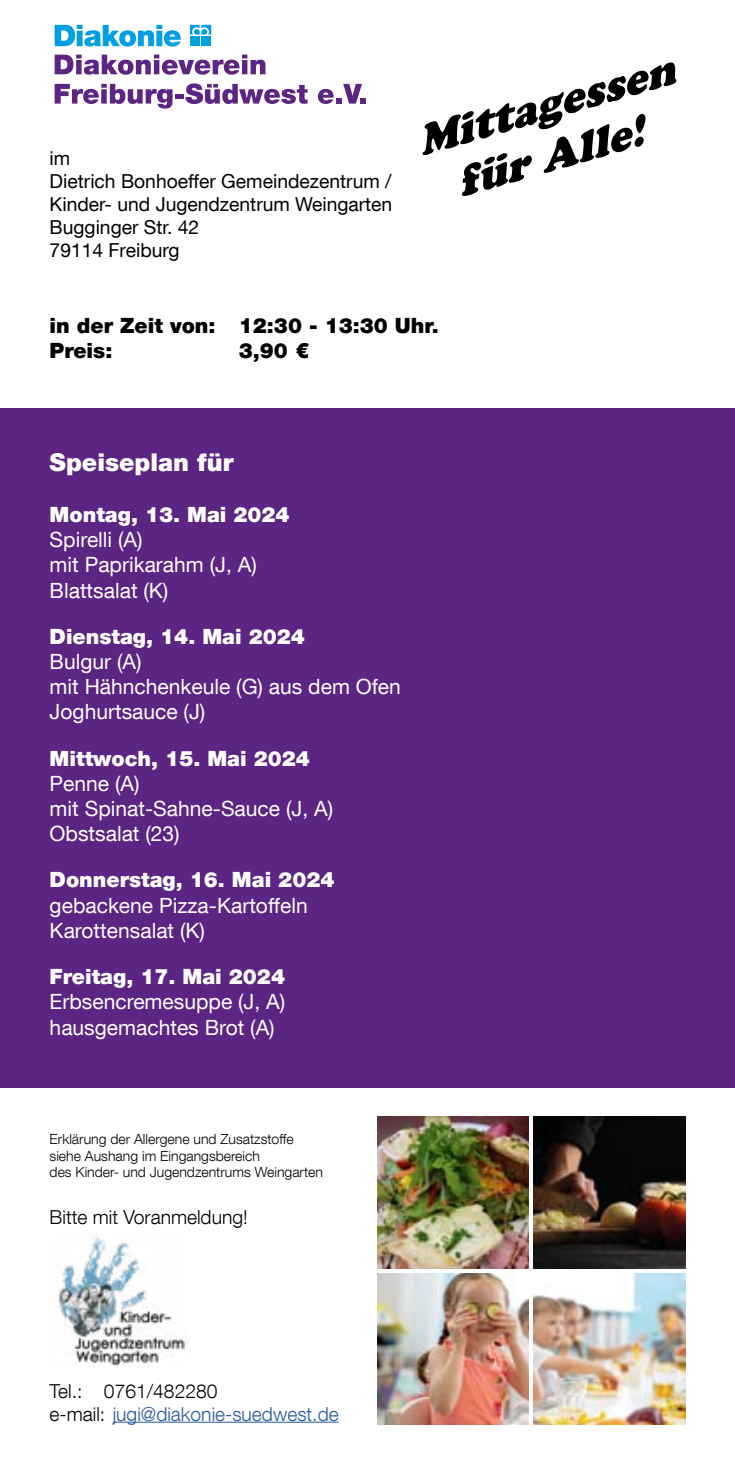
<style>
.page{position:relative;width:735px;height:1474px;background:#fff}
.page>*{position:absolute;margin:0;border:0;box-sizing:border-box;transform-origin:0 0}
.t1{font:italic 42px/50.4px "Cooper Black Std";color:#000;text-align:center}
.t2{font:900 24.5px "Helvetica Neue LT Com";color:#fff}
.t3{font:21px/25.2px "Helvetica Neue LT Com";color:#fff}
.t4{font:900 21px "Helvetica Neue LT Com";color:#fff}
.t5{font:900 21px/25.2px "Helvetica Neue LT Com";color:#000}
.t6{font:19.25px/23.1px "Helvetica Neue LT Com";color:#000}
.t7{font:300 19.25px/23.1px "Helvetica Neue LT Com";color:#275b9b}
.t8{font:300 19.25px "Helvetica Neue LT Com";color:#000}
.t9{font:300 14px/16.8px "Helvetica Neue LT Com";color:#000}
.s1{color:#000}
</style>
<div class="page">
<div style="left:0;top:408px;width:734px;height:679px;background:#5c2483"></div>
<img style="left:57px;top:1237px;width:131px;height:130px">
<svg style="left:55px;top:25px;width:126px;height:22px"></svg>
<svg style="left:190px;top:25px;width:21px;height:10px"></svg>
<div style="left:190px;top:36px;width:9px;height:10px;background:#009fe3"></div>
<div style="left:201px;top:36px;width:10px;height:10px;background:#009fe3"></div>
<svg style="left:55px;top:55px;width:210px;height:20px"></svg>
<svg style="left:55px;top:83px;width:252px;height:26px"></svg>
<svg style="left:318px;top:84px;width:48px;height:20px"></svg>
<hr style="left:113px;top:1421px;width:225px;height:1px;background:#275b9b">
<img style="left:533px;top:1116px;width:152px;height:151px">
<img style="left:377px;top:1116px;width:151px;height:151px">
<img style="left:377px;top:1273px;width:151px;height:151px">
<img style="left:533px;top:1273px;width:152px;height:151px">
<p class="t6" style="left:50px;top:146px;width:344px">im<br>Dietrich Bonhoeffer Gemeindezentrum /<br>Kinder- und Jugendzentrum Weingarten<br>Bugginger Str. 42<br>79114 Freiburg</p>
<h1 class="t1" style="left:410px;top:117px;width:266px;rotate:-16deg">Mittagessen für Alle!</h1>
<p class="t5" style="left:50px;top:312px;width:390px">in der Zeit von: 12:30 - 13:30 Uhr.<br>Preis:</p>
<p class="t5" style="left:239px;top:338px;width:72px">3,90 €</p>
<p class="t2" style="left:50px;top:448px;width:185px">Speiseplan für</p>
<p class="t4" style="left:50px;top:502px;width:241px">Montag, 13. Mai 2024</p>
<p class="t3" style="left:50px;top:526px;width:208px">Spirelli (A)<br>mit Paprikarahm (J, A)<br>Blattsalat (K)</p>
<p class="t4" style="left:50px;top:623px;width:256px">Dienstag, 14. Mai 2024</p>
<p class="t3" style="left:50px;top:648px;width:352px">Bulgur (A)<br>mit Hähnchenkeule (G) aus dem Ofen<br>Joghurtsauce (J)</p>
<p class="t4" style="left:50px;top:745px;width:261px">Mittwoch, 15. Mai 2024</p>
<p class="t3" style="left:50px;top:770px;width:285px">Penne (A)<br>mit Spinat-Sahne-Sauce (J, A)<br>Obstsalat (23)</p>
<p class="t4" style="left:50px;top:867px;width:286px">Donnerstag, 16. Mai 2024</p>
<p class="t3" style="left:50px;top:892px;width:259px">gebackene Pizza-Kartoffeln<br>Karottensalat (K)</p>
<p class="t4" style="left:50px;top:964px;width:237px">Freitag, 17. Mai 2024</p>
<p class="t3" style="left:50px;top:988px;width:237px">Erbsencremesuppe (J, A) hausgemachtes Brot (A)</p>
<p class="t9" style="left:50px;top:1130px;width:275px">Erklärung der Allergene und Zusatzstoffe siehe Aushang im Eingangsbereich<br>des Kinder- und Jugendzentrums Weingarten</p>
<p class="t8" style="left:50px;top:1204px;width:199px">Bitte mit Voranmeldung!</p>
<p class="t7" style="left:50px;top:1378px;width:290px"><span class="s1">Tel.: 0761/482280<br>e-mail:</span> jugi@diakonie-suedwest.de</p>
</div>
